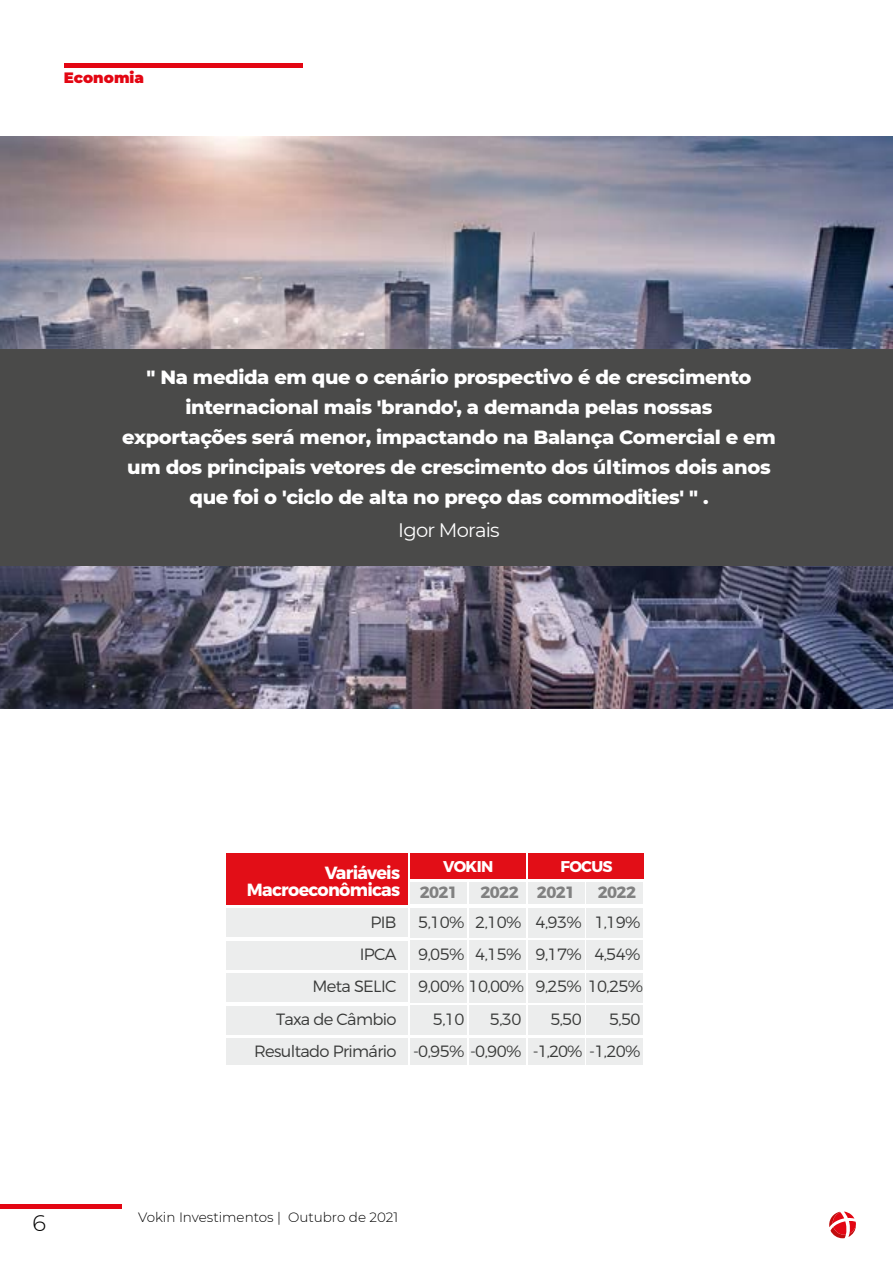
<style>
.page{position:relative;width:893px;height:1263px;background:#fff}
.page>*{position:absolute;margin:0;border:0;box-sizing:border-box;transform-origin:0 0}
.t1{font:300 22.5px "Montserrat";color:#000}
.t2{font:800 19.5px/30.2px "Montserrat";letter-spacing:-.02em;color:#fff;text-align:center}
.t3{font:19.5px "Montserrat";letter-spacing:-.04em;color:#fff}
.t4{font:700 17.55px/17.1px "Montserrat";letter-spacing:-.04em;color:#fff;text-align:right}
.t5{font:300 16.35px/32.4px "Montserrat";letter-spacing:-.04em;color:#383938;text-align:right}
.t6{font:700 16.35px "Montserrat";letter-spacing:-.04em;color:#818181}
.t7{font:700 15.6px "Montserrat";letter-spacing:-.04em;color:#fff}
.t8{font:900 15px "Montserrat";color:#e30613}
.t9{font:300 13.5px "Montserrat";color:#000}
</style>
<div class="page">
<div style="left:0;top:1204px;width:121px;height:5px;background:#e30613"></div>
<svg style="left:829px;top:1211px;width:27px;height:27px"></svg>
<img style="left:0;top:137px;width:893px;height:571px">
<hr style="left:65px;top:64px;width:238px;height:4px;background:#e30613">
<div style="left:0;top:349px;width:893px;height:217px;background:#4a4a49"></div>
<div style="left:410px;top:908px;width:57px;height:29px;background:#eceded"></div>
<div style="left:469px;top:908px;width:57px;height:29px;background:#eceded"></div>
<div style="left:528px;top:908px;width:57px;height:29px;background:#eceded"></div>
<div style="left:586px;top:908px;width:57px;height:29px;background:#eceded"></div>
<div style="left:227px;top:853px;width:181px;height:51px;background:#e20e17"></div>
<div style="left:410px;top:853px;width:116px;height:26px;background:#e20e17"></div>
<div style="left:528px;top:853px;width:116px;height:26px;background:#e20e17"></div>
<div style="left:410px;top:882px;width:57px;height:22px;background:#eceded"></div>
<div style="left:469px;top:882px;width:57px;height:22px;background:#eceded"></div>
<div style="left:227px;top:908px;width:181px;height:29px;background:#eceded"></div>
<div style="left:410px;top:941px;width:57px;height:29px;background:#eceded"></div>
<div style="left:469px;top:941px;width:57px;height:29px;background:#eceded"></div>
<div style="left:528px;top:941px;width:57px;height:29px;background:#eceded"></div>
<div style="left:586px;top:941px;width:57px;height:29px;background:#eceded"></div>
<div style="left:227px;top:941px;width:181px;height:29px;background:#eceded"></div>
<div style="left:410px;top:973px;width:57px;height:29px;background:#eceded"></div>
<div style="left:469px;top:973px;width:57px;height:29px;background:#eceded"></div>
<div style="left:528px;top:973px;width:57px;height:29px;background:#eceded"></div>
<div style="left:586px;top:973px;width:57px;height:29px;background:#eceded"></div>
<div style="left:227px;top:973px;width:181px;height:29px;background:#eceded"></div>
<div style="left:410px;top:1005px;width:57px;height:29px;background:#eceded"></div>
<div style="left:469px;top:1005px;width:57px;height:29px;background:#eceded"></div>
<div style="left:528px;top:1005px;width:57px;height:29px;background:#eceded"></div>
<div style="left:586px;top:1005px;width:57px;height:29px;background:#eceded"></div>
<div style="left:227px;top:1005px;width:181px;height:29px;background:#eceded"></div>
<div style="left:410px;top:1038px;width:57px;height:26px;background:#eceded"></div>
<div style="left:469px;top:1038px;width:57px;height:26px;background:#eceded"></div>
<div style="left:528px;top:1038px;width:57px;height:26px;background:#eceded"></div>
<div style="left:586px;top:1038px;width:57px;height:26px;background:#eceded"></div>
<div style="left:227px;top:1038px;width:181px;height:26px;background:#eceded"></div>
<div style="left:528px;top:882px;width:57px;height:22px;background:#eceded"></div>
<div style="left:586px;top:882px;width:57px;height:22px;background:#eceded"></div>
<p class="t8" style="left:64px;top:66px;width:82px">Economia</p>
<p class="t2" style="left:122px;top:360px;width:655px">" Na medida em que o cenário prospectivo é de crescimento internacional mais 'brando', a demanda pelas nossas exportações será menor, impactando na Balança Comercial e em um dos principais vetores de crescimento dos últimos dois anos que foi o 'ciclo de alta no preço das commodities' " .</p>
<p class="t3" style="left:398px;top:517px;width:103px">Igor Morais</p>
<p class="t4" style="left:247px;top:865px;width:155px">Variáveis<br>Macroeconômicas</p>
<p class="t7" style="left:443px;top:857px;width:52px">VOKIN</p>
<p class="t7" style="left:561px;top:857px;width:54px">FOCUS</p>
<p class="t6" style="left:420px;top:882px;width:40px">2021</p>
<p class="t6" style="left:480px;top:882px;width:40px">2022</p>
<p class="t6" style="left:537px;top:882px;width:40px">2021</p>
<p class="t6" style="left:598px;top:882px;width:40px">2022</p>
<p class="t5" style="left:371px;top:905px;width:28px">PIB</p>
<p class="t5" style="left:418px;top:905px;width:224px">5,10% 2,10% 4,93% 1,19%</p>
<p class="t5" style="left:360px;top:938px;width:38px">IPCA</p>
<p class="t5" style="left:418px;top:938px;width:224px">9,05% 4,15% 9,17% 4,54%</p>
<p class="t5" style="left:312px;top:970px;width:86px">Meta SELIC</p>
<p class="t5" style="left:418px;top:970px;width:226px">9,00% 10,00% 9,25% 10,25%</p>
<p class="t5" style="left:276px;top:1002px;width:122px">Taxa de Câmbio</p>
<p class="t5" style="left:433px;top:1002px;width:33px">5,10</p>
<p class="t5" style="left:490px;top:1002px;width:33px">5,30</p>
<p class="t5" style="left:550px;top:1002px;width:33px">5,50</p>
<p class="t5" style="left:254px;top:1002px;width:388px">5,50<br>Resultado Primário -0,95% -0,90% -1,20% -1,20%</p>
<p class="t1" style="left:32px;top:1207px;width:15px">6</p>
<p class="t9" style="left:138px;top:1208px;width:262px">Vokin Investimentos | Outubro de 2021</p>
</div>
